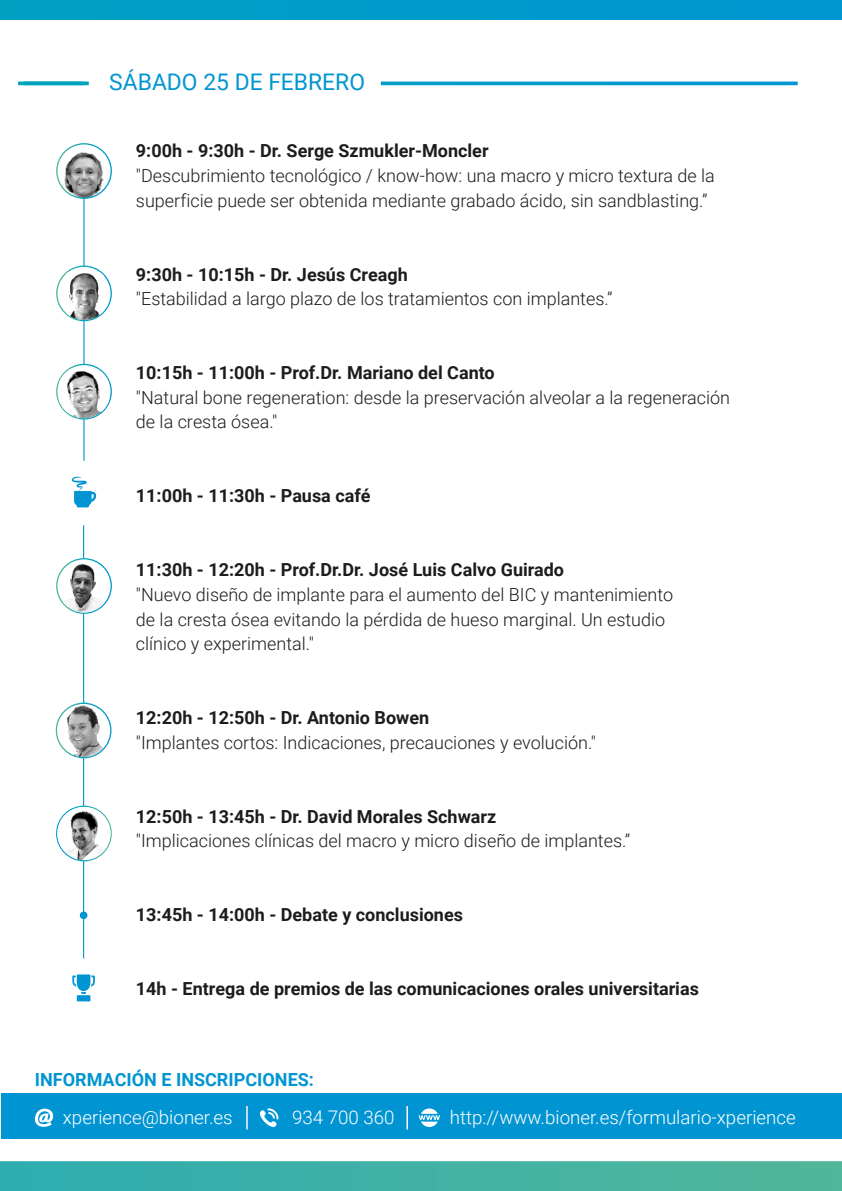
<style>
.page{position:relative;width:842px;height:1191px;background:#fff}
.page>*{position:absolute;margin:0;border:0;box-sizing:border-box;transform-origin:0 0}
.t1{font:22.8px "Roboto";color:#0095d2}
.t2{font:300 18.8px "Roboto";color:#fff}
.t3{font:300 18px/24.6px "Roboto";color:#1c1c1a}
.t4{font:700 18px "Roboto";color:#1c1c1a}
.t5{font:700 18px "Roboto";color:#0095d2}
</style>
<div class="page">
<div style="left:1px;top:1093px;width:841px;height:46px;background:#0095d2"></div>
<svg style="left:18px;top:82px;width:5px;height:3px"></svg>
<hr style="left:381px;top:82px;width:417px;height:3px;background:#009acc">
<svg style="left:80px;top:911px;width:8px;height:8px"></svg>
<hr style="left:23px;top:82px;width:66px;height:3px;background:#00a3bc">
<hr style="left:83px;top:159px;width:2px;height:302px;background:#0095d2">
<hr style="left:83px;top:525px;width:1px;height:433px;background:#0095d2">
<div style="left:56px;top:805px;width:56px;height:56px;border:1px solid #fff;border-radius:50%"></div>
<img style="left:57px;top:807px;width:54px;height:53px;border-radius:27px">
<div style="left:56px;top:558px;width:56px;height:56px;border:1px solid #fff;border-radius:50%"></div>
<img style="left:57px;top:559px;width:54px;height:53px;border-radius:27px">
<svg style="left:56px;top:703px;width:55px;height:54px"></svg>
<div style="left:56px;top:702px;width:56px;height:56px;border:1px solid #fff;border-radius:50%"></div>
<img style="left:57px;top:704px;width:53px;height:53px;border-radius:27px">
<svg style="left:57px;top:364px;width:54px;height:55px"></svg>
<div style="left:56px;top:364px;width:56px;height:55px;border:1px solid #fff;border-radius:50%"></div>
<img style="left:59px;top:369px;width:50px;height:49px">
<svg style="left:57px;top:266px;width:54px;height:55px"></svg>
<div style="left:56px;top:265px;width:56px;height:56px;border:1px solid #fff;border-radius:50%"></div>
<img style="left:66px;top:272px;width:38px;height:48px">
<img style="left:63px;top:152px;width:41px;height:46px">
<div style="left:56px;top:143px;width:56px;height:56px;border:1px solid #fff;border-radius:50%"></div>
<svg style="left:72px;top:477px;width:24px;height:30px"></svg>
<div style="left:77px;top:995px;width:13px;height:6px;background:#0095d2"></div>
<svg style="left:72px;top:974px;width:23px;height:19px"></svg>
<svg style="left:419px;top:1108px;width:21px;height:19px"></svg>
<hr style="left:406px;top:1106px;width:2px;height:23px;background:#fff">
<hr style="left:246px;top:1106px;width:2px;height:23px;background:#fff">
<svg style="left:35px;top:1108px;width:18px;height:18px"></svg>
<svg style="left:259px;top:1108px;width:20px;height:19px"></svg>
<div style="left:0;top:0;width:842px;height:20px;background:#009bcb"></div>
<div style="left:0;top:1161px;width:842px;height:30px;background:linear-gradient(to right,#2eacb0,#53b69a)"></div>
<p class="t1" style="left:109px;top:66px;width:257px">SÁBADO 25 DE FEBRERO</p>
<p class="t4" style="left:136px;top:138px;width:354px">9:00h - 9:30h - Dr. Serge Szmukler-Moncler</p>
<p class="t3" style="left:136px;top:162px;width:580px">"Descubrimiento tecnológico / know-how: una macro y micro textura de la superficie puede ser obtenida mediante grabado ácido, sin sandblasting.”</p>
<p class="t4" style="left:136px;top:261px;width:273px">9:30h - 10:15h - Dr. Jesús Creagh</p>
<p class="t3" style="left:136px;top:286px;width:478px">"Estabilidad a largo plazo de los tratamientos con implantes.”</p>
<p class="t4" style="left:136px;top:360px;width:360px">10:15h - 11:00h - Prof.Dr. Mariano del Canto</p>
<p class="t3" style="left:136px;top:384px;width:595px">"Natural bone regeneration: desde la preservación alveolar a la regeneración de la cresta ósea."</p>
<p class="t4" style="left:136px;top:483px;width:236px">11:00h - 11:30h - Pausa café</p>
<p class="t4" style="left:136px;top:557px;width:430px">11:30h - 12:20h - Prof.Dr.Dr. José Luis Calvo Guirado</p>
<p class="t3" style="left:136px;top:581px;width:539px">"Nuevo diseño de implante para el aumento del BIC y mantenimiento de la cresta ósea evitando la pérdida de hueso marginal. Un estudio clínico y experimental."</p>
<p class="t4" style="left:136px;top:705px;width:295px">12:20h - 12:50h - Dr. Antonio Bowen</p>
<p class="t3" style="left:136px;top:729px;width:461px">"Implantes cortos: Indicaciones, precauciones y evolución."</p>
<p class="t4" style="left:136px;top:803px;width:362px">12:50h - 13:45h - Dr. David Morales Schwarz</p>
<p class="t3" style="left:136px;top:828px;width:496px">"Implicaciones clínicas del macro y micro diseño de implantes.”</p>
<p class="t4" style="left:136px;top:902px;width:329px">13:45h - 14:00h - Debate y conclusiones</p>
<p class="t4" style="left:136px;top:976px;width:564px">14h - Entrega de premios de las comunicaciones orales universitarias</p>
<p class="t5" style="left:35px;top:1067px;width:281px">INFORMACIÓN E INSCRIPCIONES:</p>
<p class="t2" style="left:63px;top:1104px;width:171px">xperience@bioner.es</p>
<p class="t2" style="left:292px;top:1104px;width:104px">934 700 360</p>
<p class="t2" style="left:450px;top:1104px;width:347px">http://www.bioner.es/formulario-xperience</p>
</div>
